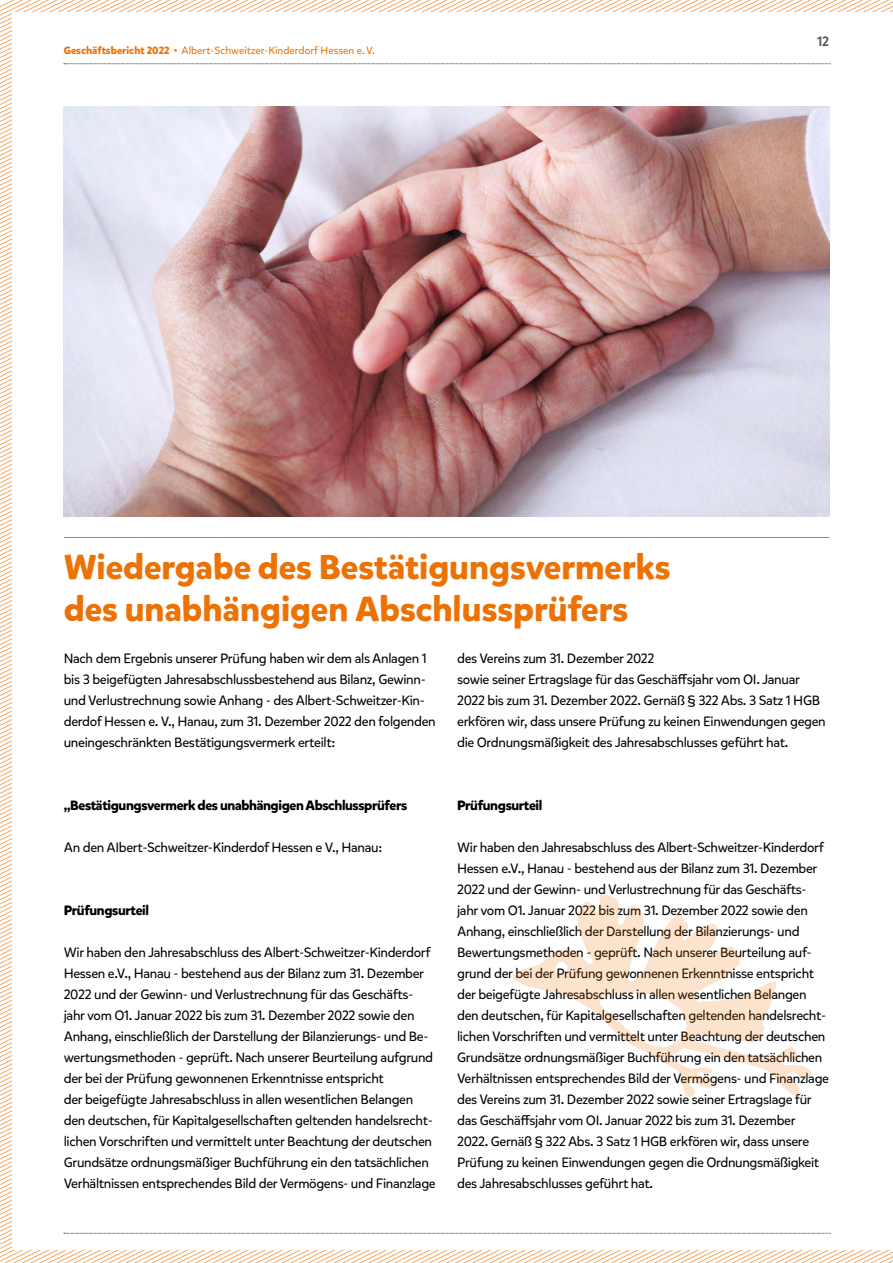
<style>
.page{position:relative;width:893px;height:1263px;background:#fff}
.page>*{position:absolute;margin:0;border:0;box-sizing:border-box;transform-origin:0 0}
.t1{font:700 34.5px/42px "Mikado";color:#ec7206}
.t2{font:13.5px/21px "Mikado";letter-spacing:-.025em;color:#000}
.t3{font:700 13.5px "Mikado";letter-spacing:-.025em;color:#000}
.t4{font:500 13.5px "Mikado";color:#58585a}
.t5{font:10.5px "Mikado";color:#ec7206}
.s1{font-weight:700}
</style>
<div class="page">
<svg style="left:64px;top:64px;width:766px;height:1px"></svg>
<svg style="left:0;top:1213px;width:893px;height:50px"></svg>
<hr style="left:64px;top:537px;width:765px;height:1px;background:#ec7206">
<svg style="left:513px;top:894px;width:298px;height:203px"></svg>
<img style="left:64px;top:106px;width:765px;height:410px">
<p class="t5" style="left:64px;top:44px;width:313px"><span class="s1">Geschäftsbericht 2022 •</span> Albert-Schweitzer-Kinderdorf Hessen e.V.</p>
<p class="t4" style="left:817px;top:33px;width:14px">12</p>
<h1 class="t1" style="left:64px;top:547px;width:608px">Wiedergabe des Bestätigungsvermerks des unabhängigen Abschlussprüfers</h1>
<p class="t2" style="left:64px;top:648px;width:373px">Nach dem Ergebnis unserer Prüfung haben wir dem als Anlagen 1 bis 3 beigefügten Jahresabschlussbestehend aus Bilanz, Gewinn&shy;und Verlustrechnung sowie Anhang - des Albert-Schweitzer-Kin&shy;derdof Hessen e. V., Hanau, zum 31. Dezember 2022 den folgenden uneingeschränkten Bestätigungsvermerk erteilt:</p>
<p class="t3" style="left:64px;top:797px;width:345px">„Bestätigungsvermerk des unabhängigen Abschlussprüfers</p>
<p class="t2" style="left:64px;top:837px;width:320px">An den AIbert-Schweitzer-Kinderdof Hessen e V., Hanau:</p>
<p class="t3" style="left:64px;top:902px;width:87px">Prüfungsurteil</p>
<p class="t2" style="left:64px;top:942px;width:374px">Wir haben den Jahresabschluss des Albert-Schweitzer-Kinderdorf Hessen e.V., Hanau - bestehend aus der Bilanz zum 31. Dezember 2022 und der Gewinn- und Verlustrechnung für das Geschäfts&shy;jahr vom O1. Januar 2022 bis zum 31. Dezember 2022 sowie den Anhang, einschließlich der Darstellung der Bilanzierungs- und Be&shy;wertungsmethoden - geprüft. Nach unserer Beurteilung aufgrund der bei der Prüfung gewonnenen Erkenntnisse entspricht<br>der beigefügte Jahresabschluss in allen wesentlichen Belangen den deutschen, für Kapitalgesellschaften geltenden handelsrecht&shy;lichen Vorschriften und vermittelt unter Beachtung der deutschen Grundsätze ordnungsmäßiger Buchführung ein den tatsächlichen Verhältnissen entsprechendes Bild der Vermögens- und Finanzlage</p>
<p class="t2" style="left:457px;top:648px;width:370px">des Vereins zum 31. Dezember 2022<br>sowie seiner Ertragslage für das Geschäffsjahr vom OI. Januar 2022 bis zum 31. Dezember 2022. Gernäß § 322 Abs. 3 Satz 1 HGB erkfören wir, dass unsere Prüfung zu keinen Einwendungen gegen die Ordnungsmäßigkeit des Jahresabschlusses geführt hat.</p>
<p class="t3" style="left:457px;top:797px;width:87px">Prüfungsurteil</p>
<p class="t2" style="left:457px;top:837px;width:374px">Wir haben den Jahresabschluss des Albert-Schweitzer-Kinderdorf Hessen e.V., Hanau - bestehend aus der Bilanz zum 31. Dezember 2022 und der Gewinn- und Verlustrechnung für das Geschäfts&shy;jahr vom O1. Januar 2022 bis zum 31. Dezember 2022 sowie den Anhang, einschließlich der Darstellung der Bilanzierungs- und Bewertungsmethoden - geprüft. Nach unserer Beurteilung auf&shy;grund der bei der Prüfung gewonnenen Erkenntnisse entspricht der beigefügte Jahresabschluss in allen wesentlichen Belangen den deutschen, für Kapitalgesellschaften geltenden handelsrecht&shy;lichen Vorschriften und vermittelt unter Beachtung der deutschen Grundsätze ordnungsmäßiger Buchführung ein den tatsächlichen Verhältnissen entsprechendes Bild der Vermögens- und Finanzlage des Vereins zum 31. Dezember 2022 sowie seiner Ertragslage für das Geschäffsjahr vom OI. Januar 2022 bis zum 31. Dezember 2022. Gernäß § 322 Abs. 3 Satz 1 HGB erkfören wir, dass unsere Prüfung zu keinen Einwendungen gegen die Ordnungsmäßigkeit des Jahresabschlusses geführt hat.</p>
</div>
